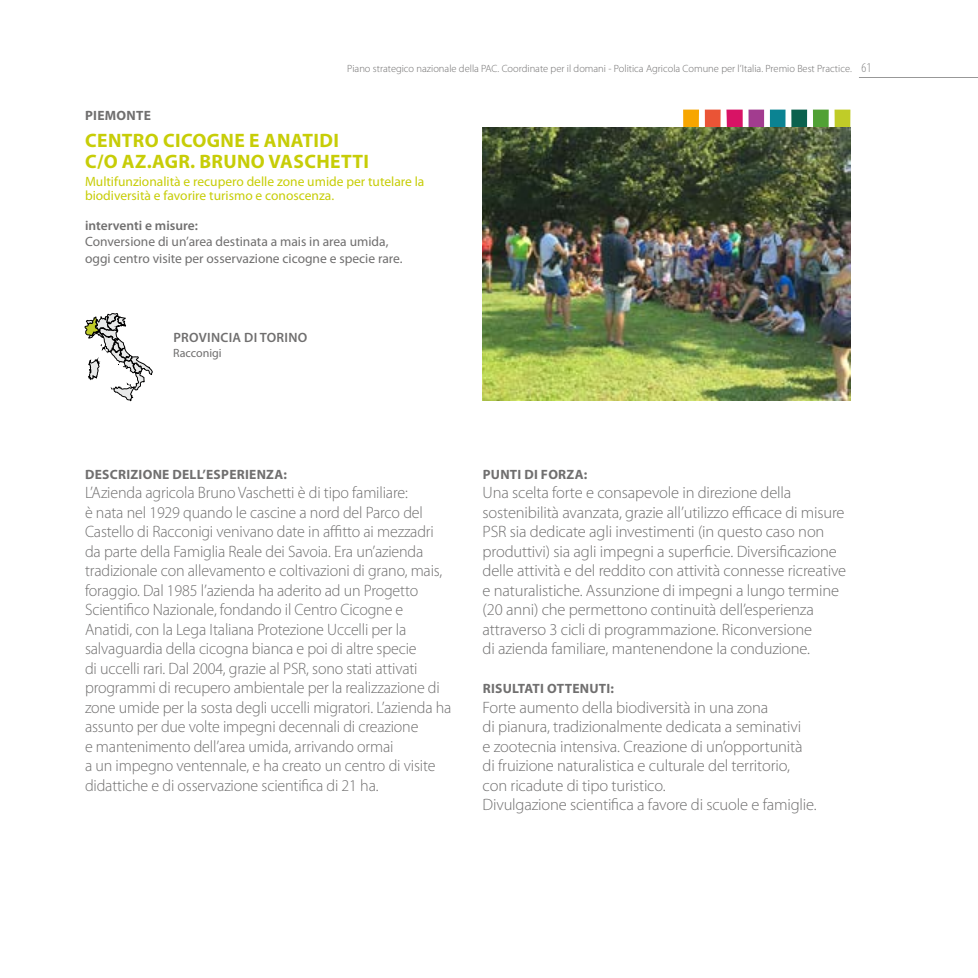
<style>
.page{position:relative;width:978px;height:978px;background:#fff}
.page>*{position:absolute;margin:0;border:0;box-sizing:border-box;transform-origin:0 0}
.t1{font:700 19.5px/21px "Myriad Pro";letter-spacing:.02em;color:#c7cd07}
.t2{font:300 16.5px/19.5px "Myriad Pro";letter-spacing:-.01em;color:#706f6f}
.t3{font:13.5px/16.5px "Myriad Pro";color:#706f6f}
.t4{font:13.5px/13.5px "Myriad Pro";color:#c7cd07}
.t5{font:700 13.5px "Myriad Pro";letter-spacing:.02em;color:#706f6f}
.t6{font:600 13.5px "Myriad Pro";letter-spacing:.01em;color:#706f6f}
.t7{font:12px "Myriad Pro";color:#706f6f}
.t8{font:300 10.5px "Myriad Pro";color:#706f6f}
.s1{font-stretch:condensed;font-size:13.5px;color:#000}
</style>
<div class="page">
<hr style="left:859px;top:77px;width:119px;height:1px;background:#000">
<svg style="left:683px;top:110px;width:16px;height:18px"></svg>
<svg style="left:705px;top:110px;width:38px;height:18px"></svg>
<div style="left:748px;top:110px;width:16px;height:18px;background:#a23c8f"></div>
<div style="left:770px;top:110px;width:15px;height:18px;background:#0b8392"></div>
<svg style="left:813px;top:110px;width:16px;height:18px"></svg>
<svg style="left:835px;top:110px;width:15px;height:18px"></svg>
<svg style="left:791px;top:110px;width:16px;height:18px"></svg>
<svg style="left:85px;top:313px;width:67px;height:88px"></svg>
<img style="left:483px;top:128px;width:367px;height:273px">
<p class="t5" style="left:85px;top:108px;width:67px">PIEMONTE</p>
<p class="t8" style="left:347px;top:63px;width:525px">Piano strategico nazionale della PAC. Coordinate per il domani - Politica Agricola Comune per l’Italia. Premio Best Practice. <span class="s1">61</span></p>
<p class="t1" style="left:85px;top:130px;width:285px">CENTRO CICOGNE E ANATIDI<br>C/O AZ.AGR. BRUNO VASCHETTI</p>
<p class="t4" style="left:85px;top:175px;width:341px">Multifunzionalità e recupero delle zone umide per tutelare la biodiversità e favorire turismo e conoscenza.</p>
<p class="t6" style="left:85px;top:218px;width:114px">interventi e misure:</p>
<p class="t3" style="left:85px;top:234px;width:319px">Conversione di un’area destinata a mais in area umida, oggi centro visite per osservazione cicogne e specie rare.</p>
<p class="t6" style="left:173px;top:330px;width:135px">PROVINCIA DI TORINO</p>
<p class="t7" style="left:173px;top:346px;width:50px">Racconigi</p>
<p class="t5" style="left:85px;top:466px;width:203px">DESCRIZIONE DELL’ESPERIENZA:</p>
<p class="t2" style="left:85px;top:483px;width:368px">L’Azienda agricola Bruno Vaschetti è di tipo familiare:<br>è nata nel 1929 quando le cascine a nord del Parco del Castello di Racconigi venivano date in affitto ai mezzadri da parte della Famiglia Reale dei Savoia. Era un’azienda tradizionale con allevamento e coltivazioni di grano, mais, foraggio. Dal 1985 l’azienda ha aderito ad un Progetto Scientifico Nazionale, fondando il Centro Cicogne e Anatidi, con la Lega Italiana Protezione Uccelli per la salvaguardia della cicogna bianca e poi di altre specie<br>di uccelli rari. Dal 2004, grazie al PSR, sono stati attivati programmi di recupero ambientale per la realizzazione di zone umide per la sosta degli uccelli migratori. L’azienda ha assunto per due volte impegni decennali di creazione<br>e mantenimento dell’area umida, arrivando ormai<br>a un impegno ventennale, e ha creato un centro di visite didattiche e di osservazione scientifica di 21 ha.</p>
<p class="t5" style="left:483px;top:466px;width:106px">PUNTI DI FORZA:</p>
<p class="t2" style="left:483px;top:483px;width:365px">Una scelta forte e consapevole in direzione della sostenibilità avanzata, grazie all’utilizzo efficace di misure PSR sia dedicate agli investimenti (in questo caso non produttivi) sia agli impegni a superficie. Diversificazione delle attività e del reddito con attività connesse ricreative e naturalistiche. Assunzione di impegni a lungo termine (20 anni) che permettono continuità dell’esperienza attraverso 3 cicli di programmazione. Riconversione<br>di azienda familiare, mantenendone la conduzione.</p>
<p class="t5" style="left:483px;top:681px;width:133px">RISULTATI OTTENUTI:</p>
<p class="t2" style="left:483px;top:698px;width:336px">Forte aumento della biodiversità in una zona<br>di pianura, tradizionalmente dedicata a seminativi<br>e zootecnia intensiva. Creazione di un’opportunità di fruizione naturalistica e culturale del territorio, con ricadute di tipo turistico.<br>Divulgazione scientifica a favore di scuole e famiglie.</p>
</div>
